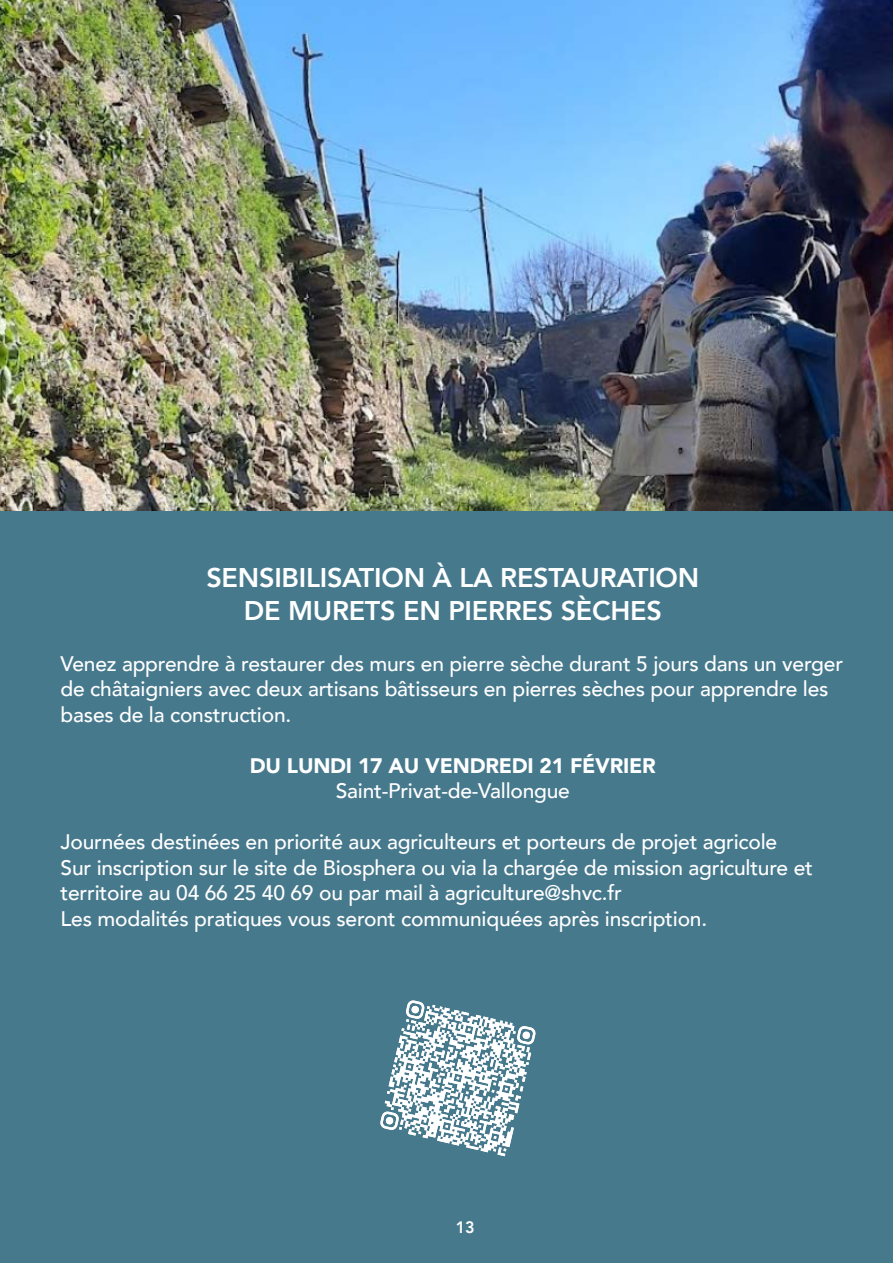
<style>
.page{position:relative;width:893px;height:1263px;background:#fff}
.page>*{position:absolute;margin:0;border:0;box-sizing:border-box;transform-origin:0 0}
.t1{font:800 27px/32.4px "Avenir";letter-spacing:-.01em;color:#fff;text-align:center}
.t2{font:500 21px/25.5px "Avenir";letter-spacing:-.01em;color:#fff}
.t3{font:900 21px "Avenir";letter-spacing:-.01em;color:#fff}
.t4{font:800 16.5px "Avenir";color:#fff}
</style>
<div class="page">
<div style="left:0;top:510px;width:893px;height:753px;background:#47798d"></div>
<svg style="left:380px;top:1000px;width:156px;height:156px"></svg>
<img style="left:0;top:0;width:893px;height:510px">
<p class="t1" style="left:206px;top:562px;width:494px">SENSIBILISATION À LA RESTAURATION<br>DE MURETS EN PIERRES SÈCHES</p>
<p class="t2" style="left:61px;top:649px;width:784px">Venez apprendre à restaurer des murs en pierre sèche durant 5 jours dans un verger de châtaigniers avec deux artisans bâtisseurs en pierres sèches pour apprendre les bases de la construction.</p>
<p class="t3" style="left:250px;top:747px;width:408px">DU LUNDI 17 AU VENDREDI 21 FÉVRIER</p>
<p class="t2" style="left:336px;top:777px;width:236px">Saint-Privat-de-Vallongue</p>
<p class="t2" style="left:61px;top:828px;width:754px">Journées destinées en priorité aux agriculteurs et porteurs de projet agricole Sur inscription sur le site de Biosphera ou via la chargée de mission agriculture et territoire au 04 66 25 40 69 ou par mail à agriculture@shvc.fr<br>Les modalités pratiques vous seront communiquées après inscription.</p>
<p class="t4" style="left:456px;top:1214px;width:21px">13</p>
</div>
